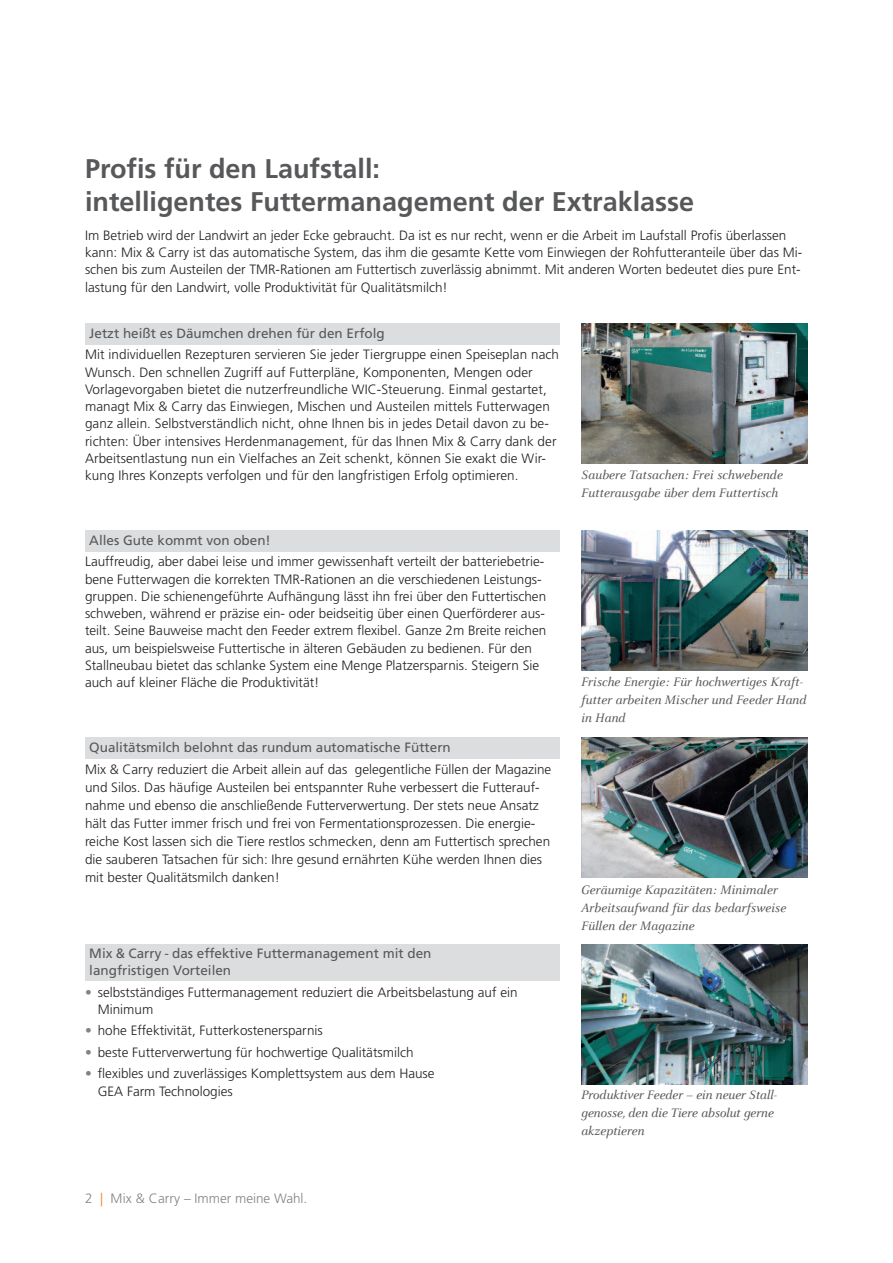
<style>
.page{position:relative;width:893px;height:1263px;background:#fff}
.page>*{position:absolute;margin:0;border:0;box-sizing:border-box;transform-origin:0 0}
.t1{font:700 27px/33px "Frutiger LT Com";color:#57585a}
.t2{font:300 13.5px/17.2px "Frutiger LT Com";color:#231f20}
.t3{font:italic 13.5px/18px "Celeste OT";color:#57585a}
.t4{font:13.5px/17.2px "Frutiger LT Com";color:#57585a}
.t5{font:300 13.5px "Frutiger LT Com";color:#808285}
.s1{color:#808285}
.s2{color:#f48026}
</style>
<div class="page">
<div style="left:85px;top:944px;width:475px;height:36px;background:#dcdddf"></div>
<div style="left:85px;top:737px;width:475px;height:21px;background:#dcdddf"></div>
<div style="left:85px;top:530px;width:475px;height:22px;background:#dcdddf"></div>
<div style="left:85px;top:323px;width:475px;height:21px;background:#dcdddf"></div>
<img style="left:581px;top:530px;width:227px;height:141px">
<img style="left:581px;top:323px;width:227px;height:140px">
<img style="left:581px;top:737px;width:227px;height:140px">
<img style="left:581px;top:944px;width:227px;height:140px">
<h1 class="t1" style="left:85px;top:152px;width:611px">Profis für den Laufstall:<br>intelligentes Futtermanagement der Extraklasse</h1>
<p class="t2" style="left:85px;top:227px;width:719px">Im Betrieb wird der Landwirt an jeder Ecke gebraucht. Da ist es nur recht, wenn er die Arbeit im Laufstall Profis überlassen kann: Mix &amp; Carry ist das automatische System, das ihm die gesamte Kette vom Einwiegen der Rohfutteranteile über das Mi&shy;schen bis zum Austeilen der TMR-Rationen am Futtertisch zuverlässig abnimmt. Mit anderen Worten bedeutet dies pure Ent&shy;lastung für den Landwirt, volle Produktivität für Qualitätsmilch!</p>
<p class="t4" style="left:89px;top:324px;width:297px">Jetzt heißt es Däumchen drehen für den Erfolg</p>
<p class="t2" style="left:85px;top:346px;width:476px">Mit individuellen Rezepturen servieren Sie jeder Tiergruppe einen Speiseplan nach Wunsch. Den schnellen Zugriff auf Futterpläne, Komponenten, Mengen oder Vorlagevorgaben bietet die nutzerfreundliche WIC-Steuerung. Einmal gestartet, managt Mix &amp; Carry das Einwiegen, Mischen und Austeilen mittels Futterwagen ganz allein. Selbstverständlich nicht, ohne Ihnen bis in jedes Detail davon zu be&shy;richten: Über intensives Herdenmanagement, für das Ihnen Mix &amp; Carry dank der Arbeitsentlastung nun ein Vielfaches an Zeit schenkt, können Sie exakt die Wir&shy;kung Ihres Konzepts verfolgen und für den langfristigen Erfolg optimieren.</p>
<p class="t4" style="left:89px;top:531px;width:183px">Alles Gute kommt von oben!</p>
<p class="t2" style="left:85px;top:553px;width:463px">Lauffreudig, aber dabei leise und immer gewissenhaft verteilt der batteriebetrie&shy;bene Futterwagen die korrekten TMR-Rationen an die verschiedenen Leistungs&shy;gruppen. Die schienengeführte Aufhängung lässt ihn frei über den Futtertischen schweben, während er präzise ein- oder beidseitig über einen Querförderer aus&shy;teilt. Seine Bauweise macht den Feeder extrem flexibel. Ganze 2m Breite reichen aus, um beispielsweise Futtertische in älteren Gebäuden zu bedienen. Für den Stallneubau bietet das schlanke System eine Menge Platzersparnis. Steigern Sie auch auf kleiner Fläche die Produktivität!</p>
<p class="t4" style="left:89px;top:739px;width:363px">Qualitätsmilch belohnt das rundum automatische Füttern</p>
<p class="t2" style="left:85px;top:760px;width:468px;line-height:18px">Mix &amp; Carry reduziert die Arbeit allein auf das gelegentliche Füllen der Magazine und Silos. Das häufige Austeilen bei entspannter Ruhe verbessert die Futterauf&shy;nahme und ebenso die anschließende Futterverwertung. Der stets neue Ansatz hält das Futter immer frisch und frei von Fermentationsprozessen. Die energie&shy;reiche Kost lassen sich die Tiere restlos schmecken, denn am Futtertisch sprechen die sauberen Tatsachen für sich: Ihre gesund ernährten Kühe werden Ihnen dies mit bester Qualitätsmilch danken!</p>
<p class="t4" style="left:89px;top:945px;width:344px">Mix &amp; Carry - das effektive Futtermanagement mit den langfristigen Vorteilen</p>
<p class="t2" style="left:98px;top:983px;width:421px;text-indent:-13px"><span class="s1">•</span> selbstständiges Futtermanagement reduziert die Arbeitsbelastung auf ein<br>Minimum</p>
<p class="t2" style="left:85px;top:1022px;width:239px"><span class="s1">•</span> hohe Effektivität, Futterkostenersparnis</p>
<p class="t2" style="left:85px;top:1044px;width:330px"><span class="s1">•</span> beste Futterverwertung für hochwertige Qualitätsmilch</p>
<p class="t2" style="left:98px;top:1065px;width:338px;text-indent:-13px"><span class="s1">•</span> flexibles und zuverlässiges Komplettsystem aus dem Hause<br>GEA Farm Technologies</p>
<p class="t3" style="left:581px;top:467px;width:203px">Saubere Tatsachen: Frei schwebende<br>Futterausgabe über dem Futtertisch</p>
<p class="t3" style="left:581px;top:674px;width:227px">Frische Energie: Für hochwertiges Kraft&shy;futter arbeiten Mischer und Feeder Hand in Hand</p>
<p class="t3" style="left:581px;top:881px;width:206px">Geräumige Kapazitäten: Minimaler<br>Arbeitsaufwand für das bedarfsweise<br>Füllen der Magazine</p>
<p class="t3" style="left:581px;top:1087px;width:197px">Produktiver Feeder – ein neuer Stall&shy;genosse, den die Tiere absolut gerne akzeptieren</p>
<p class="t5" style="left:85px;top:1191px;width:224px">2 <span class="s2">|</span> Mix &amp; Carry – Immer meine Wahl.</p>
</div>
